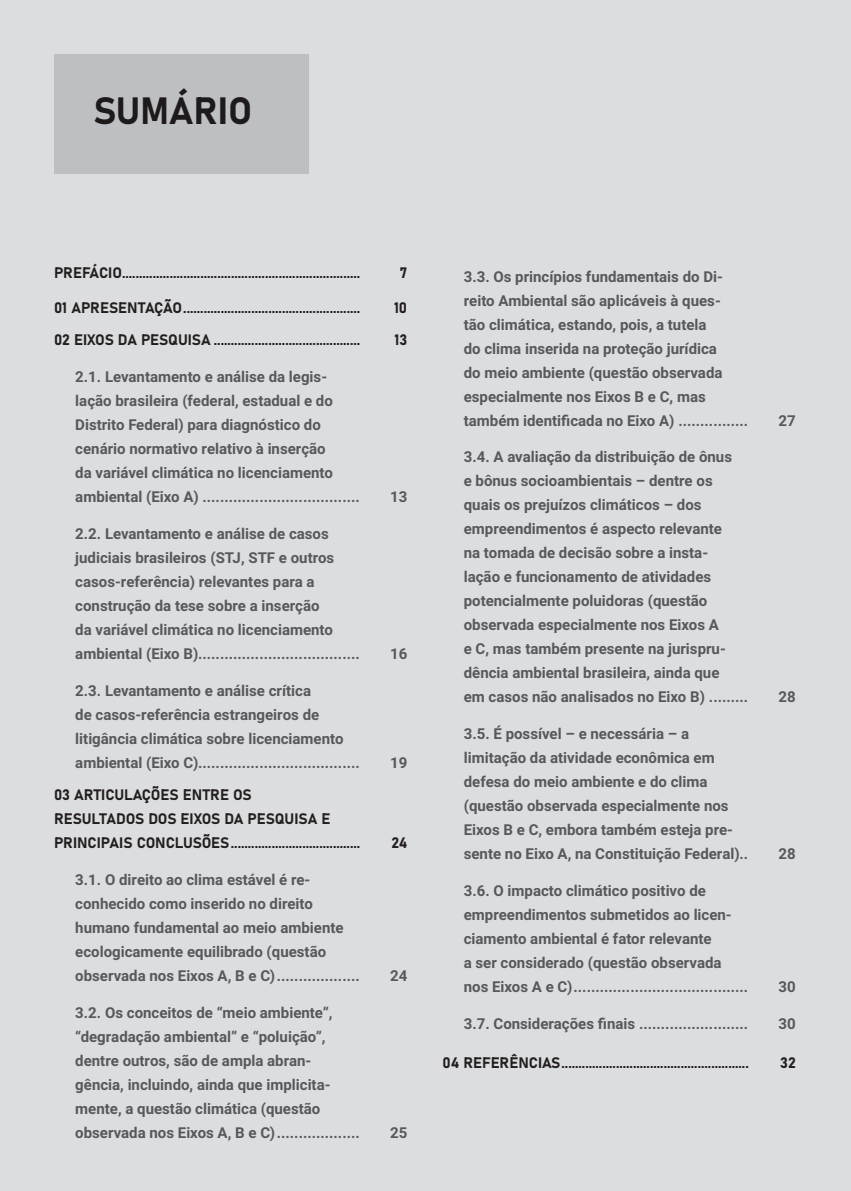
<style>
.page{position:relative;width:851px;height:1191px;background:#fff}
.page>*{position:absolute;margin:0;border:0;box-sizing:border-box;transform-origin:0 0}
.Titulo-0{font:37.5px "Bahnschrift";letter-spacing:-.005em;color:#231f20}
.sum2{font:700 15px/24px "Roboto";color:#57585a}
.sum-cap{font:15px/24px "Bahnschrift";color:#231f20}
</style>
<div class="page">
<div style="left:0;top:0;width:850px;height:1191px;background:#dcdddf"></div>
<hr style="left:850px;top:0;width:1px;height:1191px;background:#dcdddf">
<div style="left:54px;top:54px;width:254px;height:119px;background:#bdbfc3"></div>
<p class="Titulo-0" style="left:94px;top:83px;width:160px">SUMÁRIO</p>
<p class="sum-cap" style="left:54px;top:259px;width:308px">PREFÁCIO......................................................................</p>
<p class="sum-cap" style="left:399px;top:259px;width:9px">7</p>
<p class="sum-cap" style="left:54px;top:294px;width:308px">01 APRESENTAÇÃO....................................................</p>
<p class="sum-cap" style="left:394px;top:294px;width:15px">10</p>
<p class="sum-cap" style="left:54px;top:327px;width:308px">02 EIXOS DA PESQUISA ...........................................</p>
<p class="sum-cap" style="left:394px;top:327px;width:14px">13</p>
<p class="sum2" style="left:75px;top:364px;width:286px">2.1. Levantamento e análise da legis&shy;lação brasileira (federal, estadual e do Distrito Federal) para diagnóstico do cenário normativo relativo à inserção<br>da variável climática no licenciamento ambiental (Eixo A) ....................................</p>
<p class="sum2" style="left:390px;top:484px;width:19px">13</p>
<p class="sum2" style="left:75px;top:521px;width:286px">2.2. Levantamento e análise de casos judiciais brasileiros (STJ, STF e outros casos-referência) relevantes para a construção da tese sobre a inserção<br>da variável climática no licenciamento ambiental (Eixo B).....................................</p>
<p class="sum2" style="left:75px;top:677px;width:286px">2.3. Levantamento e análise crítica<br>de casos-referência estrangeiros de litigância climática sobre licenciamento ambiental (Eixo C).....................................</p>
<p class="sum-cap" style="left:54px;top:782px;width:307px">03 ARTICULAÇÕES ENTRE OS<br>RESULTADOS DOS EIXOS DA PESQUISA E<br>PRINCIPAIS CONCLUSÕES......................................</p>
<p class="sum2" style="left:75px;top:867px;width:286px">3.1. O direito ao clima estável é re&shy;conhecido como inserido no direito humano fundamental ao meio ambiente ecologicamente equilibrado (questão observada nos Eixos A, B e C)...................</p>
<p class="sum2" style="left:75px;top:999px;width:286px">3.2. Os conceitos de “meio ambiente”, “degradação ambiental” e “poluição”, dentre outros, são de ampla abran&shy;gência, incluindo, ainda que implicita&shy;mente, a questão climática (questão observada nos Eixos A, B e C)...................</p>
<p class="sum2" style="left:390px;top:641px;width:19px">16</p>
<p class="sum2" style="left:390px;top:749px;width:19px">19</p>
<p class="sum-cap" style="left:391px;top:830px;width:17px">24</p>
<p class="sum2" style="left:390px;top:963px;width:19px">24</p>
<p class="sum2" style="left:390px;top:1119px;width:19px">25</p>
<p class="sum2" style="left:463px;top:264px;width:286px">3.3. Os princípios fundamentais do Di&shy;reito Ambiental são aplicáveis à ques-<br>tão climática, estando, pois, a tutela<br>do clima inserida na proteção jurídica<br>do meio ambiente (questão observada especialmente nos Eixos B e C, mas também identificada no Eixo A) ................</p>
<p class="sum2" style="left:463px;top:444px;width:286px">3.4. A avaliação da distribuição de ônus<br>e bônus socioambientais – dentre os quais os prejuízos climáticos – dos empreendimentos é aspecto relevante<br>na tomada de decisão sobre a insta&shy;lação e funcionamento de atividades potencialmente poluidoras (questão observada especialmente nos Eixos A<br>e C, mas também presente na jurispru&shy;dência ambiental brasileira, ainda que<br>em casos não analisados no Eixo B) .........</p>
<p class="sum2" style="left:463px;top:721px;width:286px">3.5. É possível – e necessária – a limitação da atividade econômica em defesa do meio ambiente e do clima (questão observada especialmente nos Eixos B e C, embora também esteja pre&shy;sente no Eixo A, na Constituição Federal)..</p>
<p class="sum2" style="left:463px;top:878px;width:286px">3.6. O impacto climático positivo de empreendimentos submetidos ao licen&shy;ciamento ambiental é fator relevante<br>a ser considerado (questão observada nos Eixos A e C)........................................</p>
<p class="sum2" style="left:778px;top:408px;width:19px">27</p>
<p class="sum2" style="left:778px;top:684px;width:19px">28</p>
<p class="sum2" style="left:778px;top:841px;width:19px">28</p>
<p class="sum2" style="left:778px;top:974px;width:19px">30</p>
<p class="sum2" style="left:463px;top:1011px;width:286px">3.7. Considerações finais .........................</p>
<p class="sum2" style="left:778px;top:1011px;width:19px">30</p>
<p class="sum-cap" style="left:442px;top:1049px;width:308px">04 REFERÊNCIAS.......................................................</p>
<p class="sum-cap" style="left:780px;top:1049px;width:17px">32</p>
</div>
